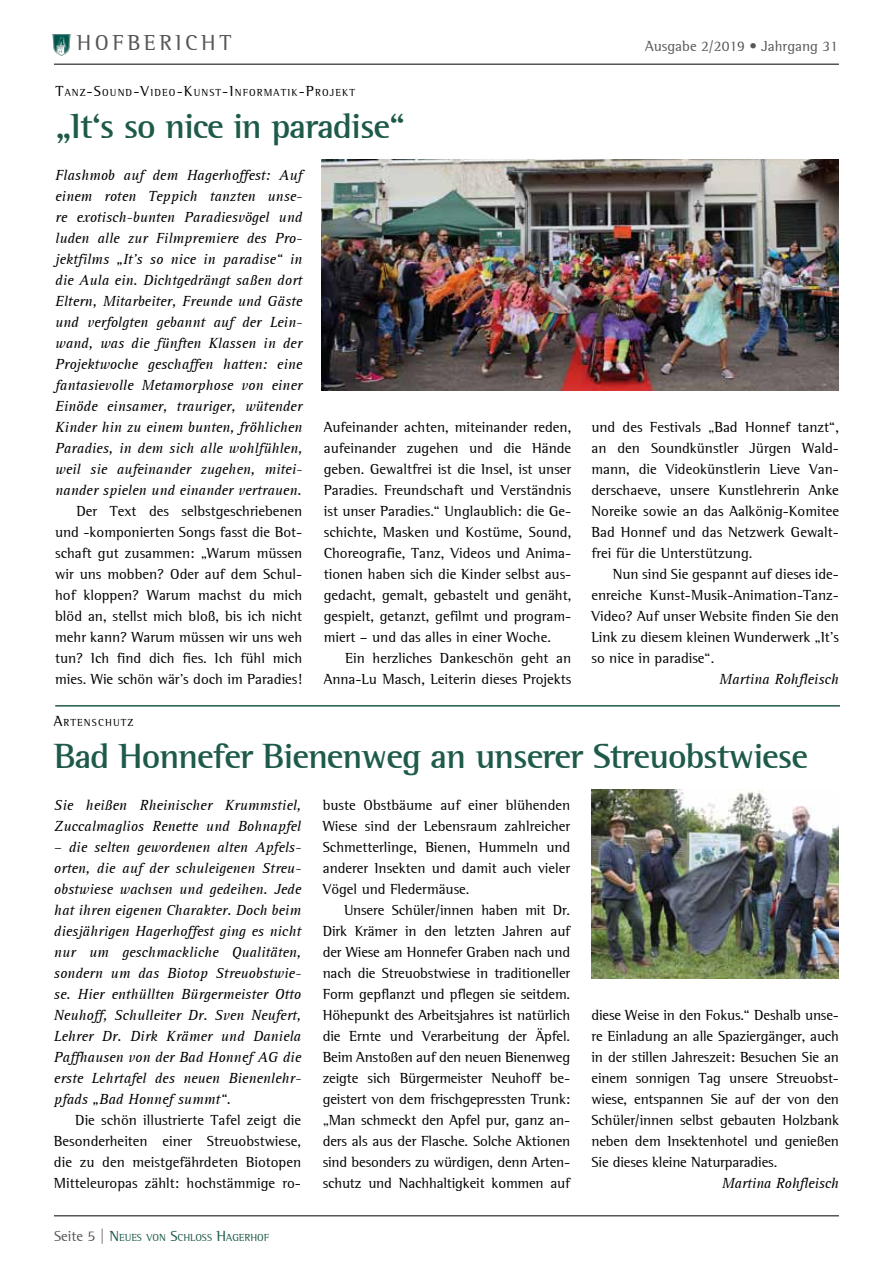
<style>
.page{position:relative;width:893px;height:1263px;background:#fff}
.page>*{position:absolute;margin:0;border:0;box-sizing:border-box;transform-origin:0 0}
.t1{font:700 36px "AT Rotis Semi Serif";letter-spacing:-.03em;color:#1e5a4a}
.t2{font:22.35px "AT Rotis Semi Serif";letter-spacing:.16em;color:#575756}
.t3{font:15px/21px "AT Rotis Semi Serif";color:#000;text-align:justify}
.t4{font:italic 15px/21px "AT Rotis Serif";color:#000;text-align:justify}
.t5{font:15px "AT Rotis Semi Serif";color:#575756}
.t6{font:10.5px "AT Rotis Semi Serif";letter-spacing:.105em;color:#000}
.t7{font:10.5px "AT Rotis Semi Serif";color:#1e5a4a}
.s1{font-size:15px}
.s2{font-size:15px;color:#575756}
</style>
<div class="page">
<hr style="left:54px;top:64px;width:785px;height:1px;background:#000">
<hr style="left:54px;top:1215px;width:785px;height:1px;background:#000">
<img style="left:53px;top:35px;width:17px;height:20px">
<hr style="left:55px;top:705px;width:785px;height:2px;background:#1e5a4a">
<img style="left:322px;top:159px;width:516px;height:231px">
<img style="left:591px;top:789px;width:248px;height:189px">
<h2 class="t2" style="left:77px;top:30px;width:156px">HOFBERICHT</h2>
<p class="t6" style="left:56px;top:86px;width:301px"><span class="s1">T</span>ANZ<span class="s1">-S</span>OUND <span class="s1">-V</span>IDEO<span class="s1">-K</span>UNST<span class="s1">-I</span>NFORMATIK<span class="s1">-P</span>ROJEKT</p>
<h1 class="t1" style="left:56px;top:104px;width:351px">„It‘s so nice in paradise“</h1>
<p class="t4" style="left:55px;top:165px;width:249px">Flashmob auf dem Hagerhoffest: Auf einem roten Teppich tanzten unse&shy;re exotisch-bunten Paradiesvögel und luden alle zur Filmpremiere des Pro&shy;jektfilms „It’s so nice in paradise“ in die Aula ein. Dichtgedrängt saßen dort Eltern, Mitarbeiter, Freunde und Gäste und verfolgten gebannt auf der Lein&shy;wand, was die fünften Klassen in der Projektwoche geschaffen hatten: eine fantasievolle Metamorphose von einer Einöde einsamer, trauriger, wütender Kinder hin zu einem bunten, fröhlichen Paradies, in dem sich alle wohlfühlen, weil sie aufeinander zugehen, mitei&shy;nander spielen und einander vertrauen.</p>
<p class="t3" style="left:55px;top:500px;width:249px;text-indent:21px">Der Text des selbstgeschriebenen und -komponierten Songs fasst die Bot&shy;schaft gut zusammen: „Warum müssen wir uns mobben? Oder auf dem Schul&shy;hof kloppen? Warum machst du mich blöd an, stellst mich bloß, bis ich nicht mehr kann? Warum müssen wir uns weh tun? Ich find dich fies. Ich fühl mich mies. Wie schön wär’s doch im Paradies!</p>
<p class="t3" style="left:324px;top:416px;width:249px">Aufeinander achten, miteinander reden, aufeinander zugehen und die Hände geben. Gewaltfrei ist die Insel, ist unser Paradies. Freundschaft und Verständnis ist unser Paradies.“ Unglaublich: die Ge&shy;schichte, Masken und Kostüme, Sound, Choreografie, Tanz, Videos und Anima&shy;tionen haben sich die Kinder selbst aus&shy;gedacht, gemalt, gebastelt und genäht, gespielt, getanzt, gefilmt und program&shy;miert – und das alles in einer Woche.</p>
<p class="t3" style="left:324px;top:647px;width:249px;text-align:right">Ein herzliches Dankeschön geht an<br>Anna-Lu Masch, Leiterin dieses Projekts</p>
<p class="t5" style="left:645px;top:38px;width:194px">Ausgabe 2/2019 • Jahrgang 31</p>
<p class="t3" style="left:591px;top:416px;width:249px">und des Festivals „Bad Honnef tanzt“, an den Soundkünstler Jürgen Wald&shy;mann, die Videokünstlerin Lieve Van&shy;derschaeve, unsere Kunstlehrerin Anke Noreike sowie an das Aalkönig-Komitee Bad Honnef und das Netzwerk Gewalt&shy;frei für die Unterstützung.</p>
<p class="t3" style="left:591px;top:563px;width:249px;text-indent:21px">Nun sind Sie gespannt auf dieses ide&shy;enreiche Kunst-Musik-Animation-Tanz-Video? Auf unser Website finden Sie den Link zu diesem kleinen Wunderwerk „It’s so nice in paradise“.</p>
<p class="t4" style="left:719px;top:669px;width:121px">Martina Rohfleisch</p>
<p class="t6" style="left:54px;top:716px;width:81px"><span class="s1">A</span>RTENSCHUTZ</p>
<h1 class="t1" style="left:54px;top:734px;width:756px">Bad Honnefer Bienenweg an unserer Streuobstwiese</h1>
<p class="t4" style="left:54px;top:795px;width:249px">Sie heißen Rheinischer Krummstiel,<br>Zuccalmaglios Renette und Bohnapfel</p>
<p class="t4" style="left:54px;top:837px;width:249px">– die selten gewordenen alten Apfels&shy;orten, die auf der schuleigenen Streu&shy;obstwiese wachsen und gedeihen. Jede hat ihren eigenen Charakter. Doch beim diesjährigen Hagerhoffest ging es nicht nur um geschmackliche Qualitäten, sondern um das Biotop Streuobstwie&shy;se. Hier enthüllten Bürgermeister Otto Neuhoff, Schulleiter Dr. Sven Neufert, Lehrer Dr. Dirk Krämer und Daniela Paffhausen von der Bad Honnef AG die erste Lehrtafel des neuen Bienenlehr&shy;pfads „Bad Honnef summt“.</p>
<p class="t3" style="left:54px;top:1109px;width:249px;text-indent:21px">Die schön illustrierte Tafel zeigt die Besonderheiten einer Streuobstwiese, die zu den meistgefährdeten Biotopen Mitteleuropas zählt: hochstämmige ro-</p>
<p class="t7" style="left:54px;top:1231px;width:217px"><span class="s2">Seite 5 |</span> <span class="s1">N</span>EUES VON <span class="s1">S</span>CHLOSS <span class="s1">H</span>AGERHOF</p>
<p class="t3" style="left:323px;top:794px;width:249px">buste Obstbäume auf einer blühenden Wiese sind der Lebensraum zahlreicher Schmetterlinge, Bienen, Hummeln und anderer Insekten und damit auch vieler Vögel und Fledermäuse.</p>
<p class="t3" style="left:323px;top:899px;width:249px;text-indent:21px">Unsere Schüler/innen haben mit Dr.<br>Dirk Krämer in den letzten Jahren auf der Wiese am Honnefer Graben nach und nach die Streuobstwiese in traditioneller Form gepflanzt und pflegen sie seitdem.<br>Höhepunkt des Arbeitsjahres ist natürlich die Ernte und Verarbeitung der Äpfel.<br>Beim Anstoßen auf den neuen Bienenweg zeigte sich Bürgermeister Neuhoff be&shy;geistert von dem frischgepressten Trunk: „Man schmeckt den Apfel pur, ganz an&shy;ders als aus der Flasche. Solche Aktionen sind besonders zu würdigen, denn Arten&shy;schutz und Nachhaltigkeit kommen auf</p>
<p class="t3" style="left:591px;top:1004px;width:249px">diese Weise in den Fokus.“ Deshalb unse&shy;re Einladung an alle Spaziergänger, auch in der stillen Jahreszeit: Besuchen Sie an einem sonnigen Tag unsere Streuobst&shy;wiese, entspannen Sie auf der von den Schüler/innen selbst gebauten Holzbank neben dem Insektenhotel und genießen Sie dieses kleine Naturparadies.</p>
<p class="t4" style="left:722px;top:1173px;width:119px">Martina Rohfleisch</p>
</div>
